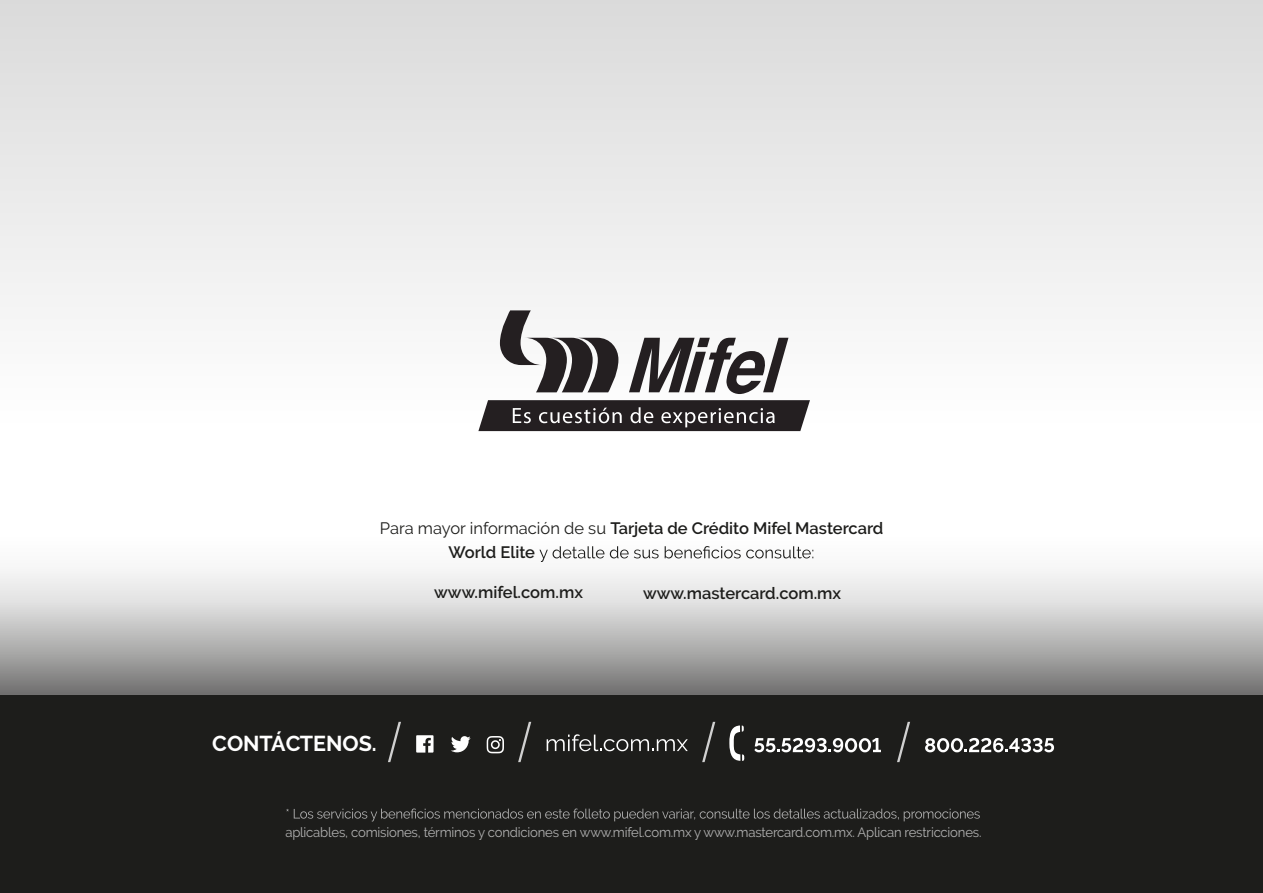
<style>
.page{position:relative;width:1263px;height:893px;background:#fff}
.page>*{position:absolute;margin:0;border:0;box-sizing:border-box;transform-origin:0 0}
.t1{font:700 21.45px "Raleway";color:#fff}
.t2{font:600 16.5px/24px "Raleway";color:#1d1d1b}
.t3{font:13.5px "Raleway";letter-spacing:-.015em;color:#b2b2b2}
.s1{font-weight:400}
</style>
<div class="page">
<svg style="left:1px;top:549px;width:1261px;height:146px"></svg>
<div style="left:1px;top:695px;width:1262px;height:198px;background:#1d1d1b"></div>
<svg style="left:416px;top:735px;width:17px;height:18px"></svg>
<svg style="left:451px;top:736px;width:20px;height:16px"></svg>
<svg style="left:547px;top:734px;width:141px;height:17px"></svg>
<svg style="left:518px;top:722px;width:13px;height:40px"></svg>
<svg style="left:702px;top:722px;width:13px;height:40px"></svg>
<svg style="left:897px;top:722px;width:13px;height:40px"></svg>
<svg style="left:388px;top:722px;width:13px;height:40px"></svg>
<svg style="left:729px;top:725px;width:15px;height:36px"></svg>
<svg style="left:754px;top:738px;width:127px;height:14px"></svg>
<svg style="left:925px;top:738px;width:129px;height:14px"></svg>
<svg style="left:487px;top:736px;width:17px;height:17px"></svg>
<div style="left:1px;top:1px;width:1261px;height:428px;background:linear-gradient(to bottom,#dadada,#fff)"></div>
<svg style="left:539px;top:546px;width:274px;height:16px"></svg>
<svg style="left:629px;top:338px;width:159px;height:56px"></svg>
<svg style="left:500px;top:310px;width:118px;height:82px"></svg>
<svg style="left:478px;top:400px;width:332px;height:31px;background:#413c3e"></svg>
<svg style="left:286px;top:808px;width:694px;height:13px"></svg>
<p class="t2" style="left:449px;top:516px;width:436px;text-indent:-69px"><span class="s1">Para mayor información de su</span> Tarjeta de Crédito Mifel Mastercard<br>World Elite</p>
<h1 class="t1" style="left:212px;top:731px;width:166px">CONTÁCTENOS.</h1>
<p class="t2" style="left:434px;top:580px;width:150px">www.mifel.com.mx</p>
<p class="t2" style="left:643px;top:581px;width:200px">www.mastercard.com.mx</p>
<p class="t3" style="left:285px;top:824px;width:697px">aplicables, comisiones, términos y condiciones en www.mifel.com.mx y www.mastercard.com.mx. Aplican restricciones.</p>
</div>
